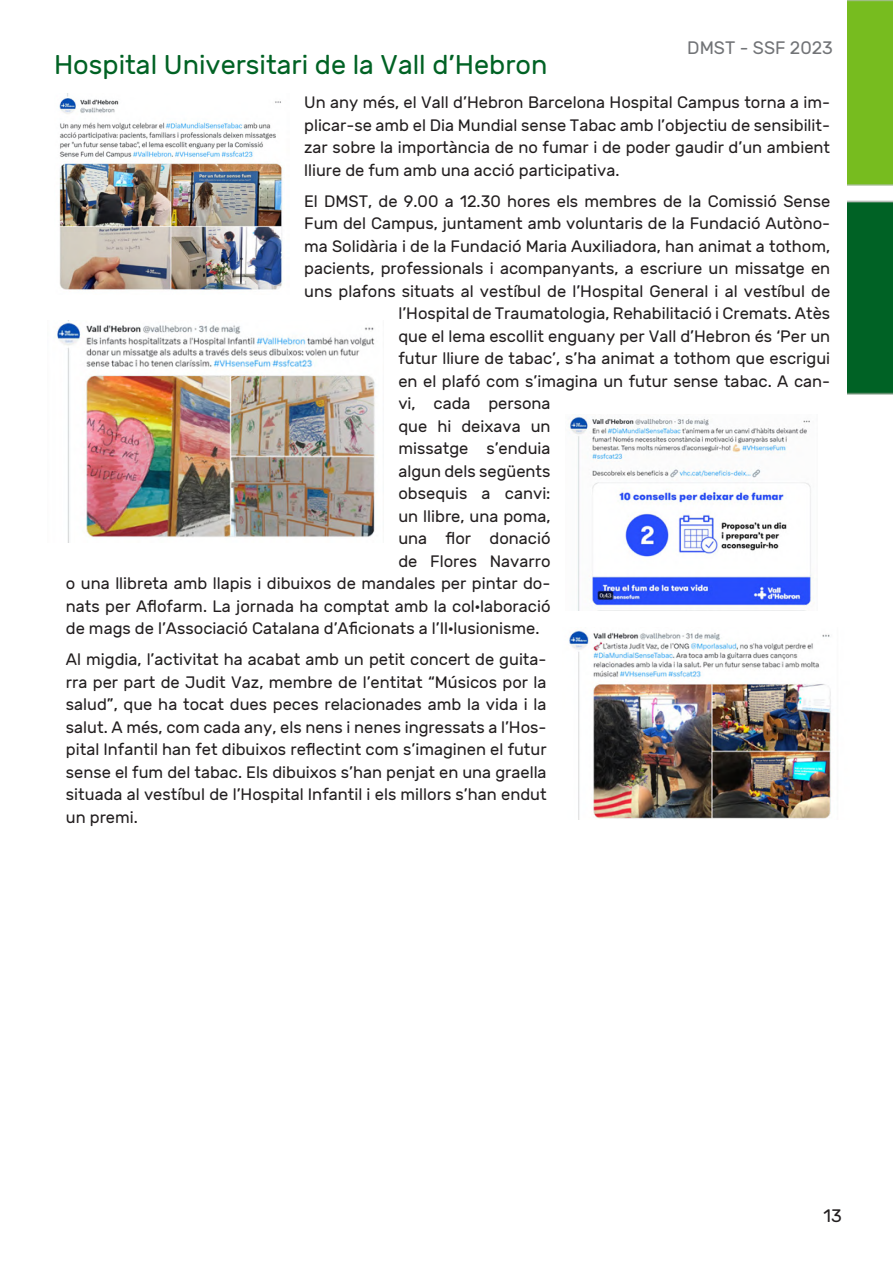
<style>
.page{position:relative;width:893px;height:1263px;background:#fff}
.page>*{position:absolute;margin:0;border:0;box-sizing:border-box;transform-origin:0 0}
.t1{font:27px "Rubik";color:#006224}
.t2{font:18px "Rubik";color:#727477}
.t3{font:18px "Rubik";color:#231f20}
.t4{font:16.5px/22.5px "Rubik";color:#231f20;text-align:justify}
</style>
<div class="page">
<img style="left:848px;top:0;width:45px;height:395px">
<img style="left:59px;top:94px;width:224px;height:196px">
<img style="left:569px;top:416px;width:242px;height:194px">
<img style="left:57px;top:320px;width:318px;height:222px">
<img style="left:569px;top:630px;width:263px;height:190px">
<p class="t2" style="left:687px;top:38px;width:147px">DMST - SSF 2023</p>
<p class="t1" style="left:54px;top:50px;width:495px">Hospital Universitari de la Vall d’Hebron</p>
<p class="t4" style="left:304px;top:92px;width:528px">Un any més, el Vall d’Hebron Barcelona Hospital Campus torna a im&shy;plicar-se amb el Dia Mundial sense Tabac amb l’objectiu de sensibilit&shy;zar sobre la importància de no fumar i de poder gaudir d’un ambient lliure de fum amb una acció participativa.</p>
<p class="t4" style="left:304px;top:190px;width:528px">El DMST, de 9.00 a 12.30 hores els membres de la Comissió Sense</p>
<p class="t4" style="left:304px;top:213px;width:528px">Fum del Campus, juntament amb voluntaris de la Fundació Autòno-</p>
<p class="t4" style="left:304px;top:235px;width:528px">ma Solidària i de la Fundació Maria Auxiliadora, han animat a tothom,</p>
<p class="t4" style="left:304px;top:258px;width:528px">pacients, professionals i acompanyants, a escriure un missatge en</p>
<p class="t4" style="left:304px;top:280px;width:528px">uns plafons situats al vestíbul de l’Hospital General i al vestíbul de</p>
<p class="t4" style="left:398px;top:303px;width:433px">l’Hospital de Traumatologia, Rehabilitació i Cremats. Atès</p>
<p class="t4" style="left:398px;top:325px;width:433px">que el lema escollit enguany per Vall d’Hebron és ‘Per un</p>
<p class="t4" style="left:398px;top:348px;width:433px">futur lliure de tabac’, s’ha animat a tothom que escrigui</p>
<p class="t4" style="left:398px;top:370px;width:433px">en el plafó com s’imagina un futur sense tabac. A can-</p>
<p class="t4" style="left:398px;top:393px;width:154px">vi, cada persona</p>
<p class="t4" style="left:398px;top:415px;width:154px">que hi deixava un</p>
<p class="t4" style="left:398px;top:438px;width:154px">missatge s’enduia</p>
<p class="t4" style="left:398px;top:460px;width:154px">algun dels següents</p>
<p class="t4" style="left:398px;top:483px;width:154px">obsequis a canvi:</p>
<p class="t4" style="left:398px;top:505px;width:154px">un llibre, una poma,</p>
<p class="t4" style="left:398px;top:528px;width:154px">una flor donació</p>
<p class="t4" style="left:398px;top:550px;width:154px">de Flores Navarro</p>
<p class="t4" style="left:66px;top:573px;width:486px">o una llibreta amb llapis i dibuixos de mandales per pintar do-</p>
<p class="t4" style="left:66px;top:595px;width:486px">nats per Aflofarm. La jornada ha comptat amb la col·laboració</p>
<p class="t4" style="left:66px;top:618px;width:475px">de mags de l’Associació Catalana d’Aficionats a l’Il·lusionisme.</p>
<p class="t4" style="left:66px;top:649px;width:482px">Al migdia, l’activitat ha acabat amb un petit concert de guita&shy;rra per part de Judit Vaz, membre de l’entitat “Músicos por la salud”, que ha tocat dues peces relacionades amb la vida i la salut. A més, com cada any, els nens i nenes ingressats a l’Hos&shy;pital Infantil han fet dibuixos reflectint com s’imaginen el futur sense el fum del tabac. Els dibuixos s’han penjat en una graella situada al vestíbul de l’Hospital Infantil i els millors s’han endut un premi.</p>
<p class="t3" style="left:823px;top:1206px;width:20px">13</p>
</div>
